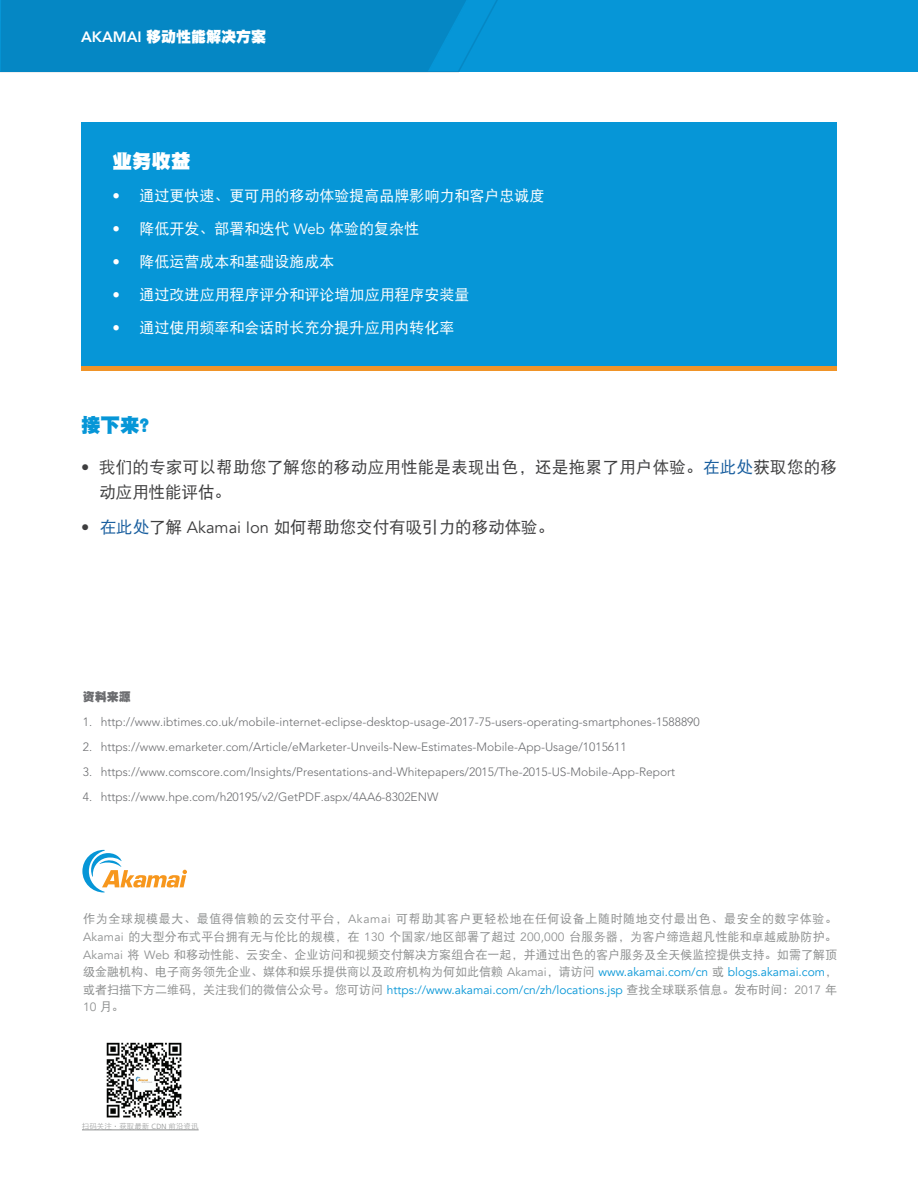
<style>
.page{position:relative;width:918px;height:1188px;background:#fff}
.page>*{position:absolute;margin:0;border:0;box-sizing:border-box;transform-origin:0 0}
.t1{font:19.5px "DFP Hei W12";color:#fff}
.t2{font:19.5px "DFP Hei W12";color:#0696d7}
.t3{font:16.5px/25.5px "DFP Hei W5";letter-spacing:.015em;color:#3e3e3f}
.t4{font:15px "DFP Hei W5";color:#fff}
.t5{font:15px "DFP Hei W12";color:#fff}
.t6{font:12px/17.7px "DFP Hei W5";color:#8f9191;text-align:justify}
.t7{font:300 12px "Avenir";color:#6c6d70}
.t8{font:12px "DFP Hei W12";color:#6c6d70}
.t9{font:7.5px "DFP Hei W3";color:#8f9191}
.s1{font-family:"Avenir";font-weight:800}
.s2{font-family:"Avenir"}
.s3{color:#175d9e}
.s4{font-family:"Avenir";color:#0696d7}
.s5{font-family:"Frutiger";font-weight:300}
</style>
<div class="page">
<div style="left:0;top:0;width:918px;height:72px;background:#0696d7"></div>
<svg style="left:0;top:0;width:498px;height:73px;background:#0889c6"></svg>
<svg style="left:82px;top:850px;width:105px;height:42px"></svg>
<div style="left:81px;top:123px;width:756px;height:247px;background:#0696d7"></div>
<hr style="left:81px;top:367px;width:756px;height:4px;background:#f09428">
<img style="left:106px;top:1042px;width:76px;height:76px">
<hr style="left:82px;top:1130px;width:117px;height:1px;background:#8f9191">
<p class="t5" style="left:81px;top:29px;width:187px"><span class="s1">AKAMAI</span> 移动性能解决方案</p>
<h1 class="t1" style="left:112px;top:150px;width:79px">业务收益</h1>
<p class="t4" style="left:112px;top:187px;width:433px"><span class="s2">•</span> 通过更快速、更可用的移动体验提高品牌影响力和客户忠诚度</p>
<p class="t4" style="left:112px;top:220px;width:308px"><span class="s2">•</span> 降低开发、部署和迭代 <span class="s2">Web</span> 体验的复杂性</p>
<p class="t4" style="left:112px;top:253px;width:224px"><span class="s2">•</span> 降低运营成本和基础设施成本</p>
<p class="t4" style="left:112px;top:286px;width:358px"><span class="s2">•</span> 通过改进应用程序评分和评论增加应用程序安装量</p>
<p class="t4" style="left:112px;top:319px;width:343px"><span class="s2">•</span> 通过使用频率和会话时长充分提升应用内转化率</p>
<h1 class="t2" style="left:81px;top:415px;width:79px">接下来？</h1>
<h2 class="t3" style="left:99px;top:454px;width:740px;text-indent:-18px"><span class="s2">•</span> 我们的专家可以帮助您了解您的移动应用性能是表现出色，还是拖累了用户体验。<span class="s3">在此处</span>获取您的移动应用性能评估。</h2>
<h2 class="t3" style="left:81px;top:514px;width:475px"><span class="s2">•</span> <span class="s3">在此处</span>了解 <span class="s2">Akamai Ion</span> 如何帮助您交付有吸引力的移动体验。</h2>
<p class="t8" style="left:83px;top:690px;width:49px">资料来源</p>
<p class="t7" style="left:83px;top:715px;width:618px">1. http://www.ibtimes.co.uk/mobile-internet-eclipse-desktop-usage-2017-75-users-operating-smartphones-1588890</p>
<p class="t7" style="left:83px;top:740px;width:545px">2. https://www.emarketer.com/Article/eMarketer-Unveils-New-Estimates-Mobile-App-Usage/1015611</p>
<p class="t7" style="left:83px;top:765px;width:594px">3. https://www.comscore.com/Insights/Presentations-and-Whitepapers/2015/The-2015-US-Mobile-App-Report</p>
<p class="t7" style="left:83px;top:790px;width:357px">4. https://www.hpe.com/h20195/v2/GetPDF.aspx/4AA6-8302ENW</p>
<p class="t6" style="left:83px;top:910px;width:755px">作为全球规模最大、最值得信赖的云交付平台，<span class="s2">Akamai</span> 可帮助其客户更轻松地在任何设备上随时随地交付最出色、最安全的数字体验。<span class="s2">Akamai</span> 的大型分布式平台拥有无与伦比的规模，在 <span class="s2">130</span> 个国家<span class="s2">/</span>地区部署了超过 <span class="s2">200,000</span> 台服务器，为客户缔造超凡性能和卓越威胁防护。<span class="s2">Akamai</span> 将 <span class="s2">Web</span> 和移动性能、云安全、企业访问和视频交付解决方案组合在一起，并通过出色的客户服务及全天候监控提供支持。如需了解顶级金融机构、电子商务领先企业、媒体和娱乐提供商以及政府机构为何如此信赖 <span class="s2">Akamai</span>，请访问 <span class="s4">www.akamai.com/cn</span> 或 <span class="s4">blogs.akamai.com</span>，</p>
<p class="t6" style="left:83px;top:980px;width:755px">或者扫描下方二维码，关注我们的微信公众号。您可访问 <span class="s4">https://www.akamai.com/cn/zh/locations.jsp</span> 查找全球联系信息。发布时间：<span class="s2">2017</span> 年<br><span class="s2">10</span> 月。</p>
<p class="t9" style="left:82px;top:1122px;width:118px">扫码关注·获取最新 <span class="s5">CDN</span> 前沿资讯</p>
</div>
